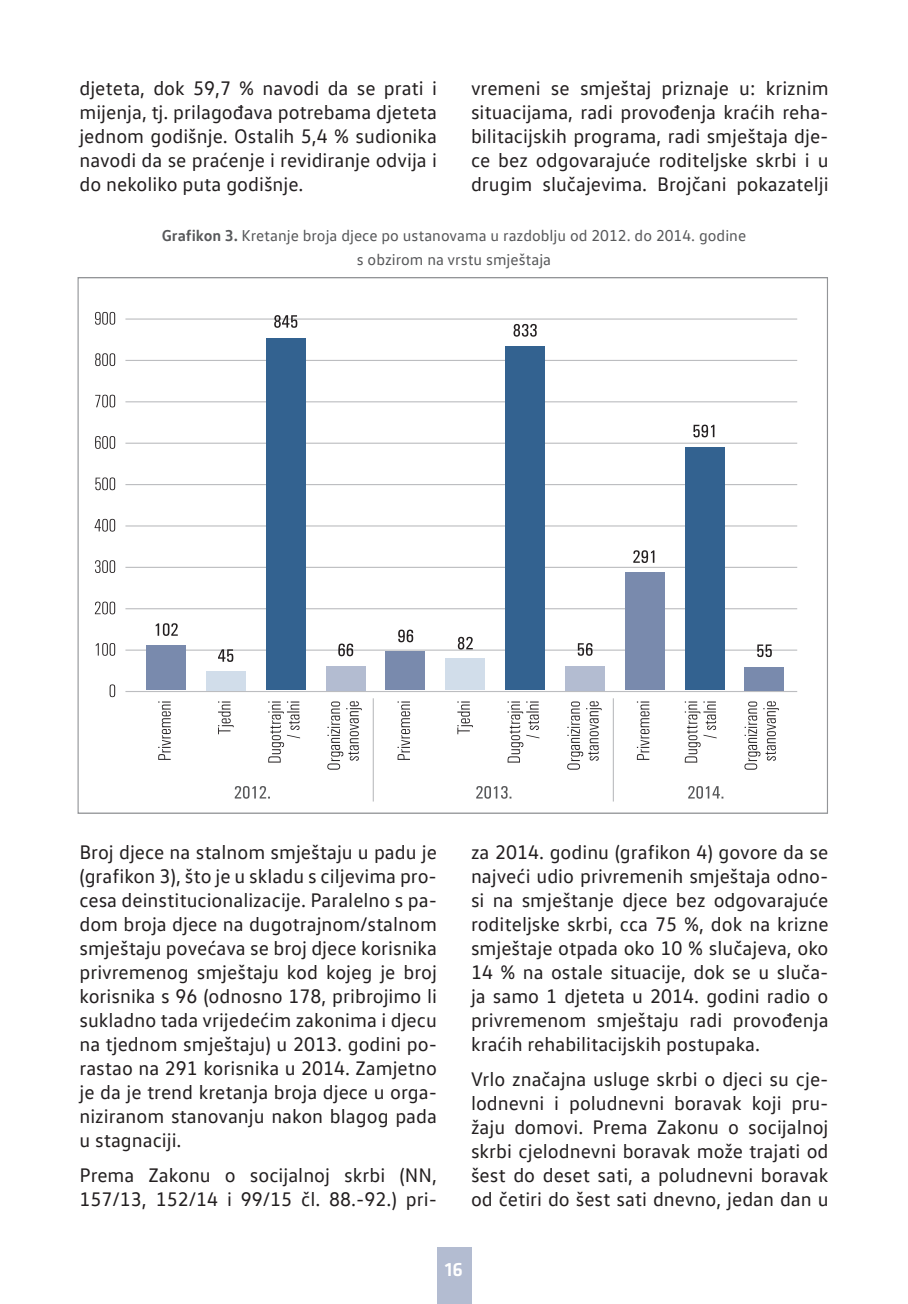
<style>
.page{position:relative;width:908px;height:1304px;background:#fff}
.page>*{position:absolute;margin:0;border:0;box-sizing:border-box;transform-origin:0 0}
.t1{font:20px/24px "VW Text";color:#231f20;text-align:justify}
.t2{font:500 20px "Klavika CH";color:#fff}
.t3{font:16px/24px "VW Text";color:#57585a;text-align:center}
.s1{font-weight:700}
</style>
<div class="page">
<div style="left:437px;top:1247px;width:34px;height:57px;background:#b3bcd1"></div>
<hr style="left:125px;top:360px;width:671px;height:1px;background:#bcbdc0">
<hr style="left:125px;top:318px;width:671px;height:2px;background:#bcbdc0">
<hr style="left:125px;top:443px;width:671px;height:1px;background:#bcbdc0">
<hr style="left:125px;top:484px;width:671px;height:1px;background:#bcbdc0">
<hr style="left:125px;top:525px;width:671px;height:2px;background:#bcbdc0">
<hr style="left:125px;top:567px;width:671px;height:1px;background:#bcbdc0">
<hr style="left:125px;top:608px;width:671px;height:1px;background:#bcbdc0">
<hr style="left:125px;top:650px;width:671px;height:1px;background:#bcbdc0">
<hr style="left:125px;top:691px;width:671px;height:1px;background:#bcbdc0">
<svg style="left:110px;top:684px;width:5px;height:13px"></svg>
<svg style="left:96px;top:643px;width:19px;height:13px"></svg>
<svg style="left:95px;top:602px;width:20px;height:12px"></svg>
<svg style="left:95px;top:560px;width:20px;height:13px"></svg>
<svg style="left:95px;top:519px;width:20px;height:13px"></svg>
<svg style="left:95px;top:477px;width:20px;height:13px"></svg>
<svg style="left:95px;top:436px;width:20px;height:13px"></svg>
<svg style="left:95px;top:395px;width:20px;height:12px"></svg>
<svg style="left:95px;top:353px;width:20px;height:13px"></svg>
<svg style="left:95px;top:312px;width:20px;height:13px"></svg>
<hr style="left:125px;top:401px;width:671px;height:1px;background:#bcbdc0">
<div style="left:146px;top:645px;width:40px;height:45px;background:#798aad"></div>
<svg style="left:158px;top:701px;width:13px;height:59px"></svg>
<svg style="left:218px;top:701px;width:15px;height:33px"></svg>
<svg style="left:268px;top:701px;width:32px;height:62px"></svg>
<svg style="left:327px;top:701px;width:34px;height:69px"></svg>
<svg style="left:397px;top:701px;width:13px;height:59px"></svg>
<svg style="left:457px;top:701px;width:16px;height:33px"></svg>
<svg style="left:507px;top:701px;width:32px;height:62px"></svg>
<svg style="left:567px;top:701px;width:34px;height:69px"></svg>
<svg style="left:636px;top:701px;width:13px;height:59px"></svg>
<svg style="left:684px;top:701px;width:32px;height:62px"></svg>
<svg style="left:744px;top:701px;width:34px;height:69px"></svg>
<svg style="left:235px;top:786px;width:35px;height:13px"></svg>
<svg style="left:476px;top:786px;width:35px;height:13px"></svg>
<svg style="left:688px;top:786px;width:35px;height:13px"></svg>
<div style="left:206px;top:671px;width:40px;height:19px;background:#d1ddea"></div>
<div style="left:266px;top:338px;width:39px;height:352px;background:#336290"></div>
<div style="left:325px;top:666px;width:40px;height:24px;background:#b3bcd1"></div>
<div style="left:385px;top:652px;width:40px;height:38px;background:#798aad"></div>
<div style="left:445px;top:659px;width:40px;height:31px;background:#d1ddea"></div>
<div style="left:505px;top:347px;width:39px;height:343px;background:#336290"></div>
<div style="left:564px;top:666px;width:40px;height:24px;background:#b3bcd1"></div>
<div style="left:624px;top:572px;width:40px;height:118px;background:#798aad"></div>
<div style="left:684px;top:447px;width:40px;height:243px;background:#336290"></div>
<div style="left:744px;top:667px;width:39px;height:23px;background:#798aad"></div>
<svg style="left:156px;top:623px;width:22px;height:13px"></svg>
<svg style="left:218px;top:649px;width:15px;height:13px"></svg>
<svg style="left:338px;top:644px;width:15px;height:12px"></svg>
<svg style="left:398px;top:630px;width:15px;height:12px"></svg>
<svg style="left:457px;top:637px;width:15px;height:13px"></svg>
<svg style="left:577px;top:643px;width:15px;height:13px"></svg>
<svg style="left:693px;top:425px;width:21px;height:12px"></svg>
<svg style="left:756px;top:644px;width:15px;height:13px"></svg>
<hr style="left:612px;top:698px;width:1px;height:104px;background:#bcbdc0">
<hr style="left:372px;top:698px;width:2px;height:104px;background:#bcbdc0">
<svg style="left:274px;top:315px;width:23px;height:13px"></svg>
<svg style="left:513px;top:324px;width:23px;height:13px"></svg>
<svg style="left:633px;top:550px;width:21px;height:13px"></svg>
<p class="t1" style="left:471px;top:76px;width:359px">vremeni se smještaj priznaje u: kriznim situacijama, radi provođenja kraćih reha&shy;bilitacijskih programa, radi smještaja dje&shy;ce bez odgovarajuće roditeljske skrbi i u drugim slučajevima. Brojčani pokazatelji</p>
<p class="t1" style="left:79px;top:76px;width:359px">djeteta, dok 59,7 % navodi da se prati i mijenja, tj. prilagođava potrebama djeteta jednom godišnje. Ostalih 5,4 % sudionika navodi da se praćenje i revidiranje odvija i do nekoliko puta godišnje.</p>
<p class="t3" style="left:162px;top:223px;width:585px"><span class="s1">Grafikon 3.</span> Kretanje broja djece po ustanovama u razdoblju od 2012. do 2014. godine s obzirom na vrstu smještaja</p>
<p class="t1" style="left:79px;top:839px;width:359px">Broj djece na stalnom smještaju u padu je (grafikon 3), što je u skladu s ciljevima pro&shy;cesa deinstitucionalizacije. Paralelno s pa&shy;dom broja djece na dugotrajnom/stalnom smještaju povećava se broj djece korisnika privremenog smještaju kod kojeg je broj korisnika s 96 (odnosno 178, pribrojimo li sukladno tada vrijedećim zakonima i djecu na tjednom smještaju) u 2013. godini po&shy;rastao na 291 korisnika u 2014. Zamjetno je da je trend kretanja broja djece u orga&shy;niziranom stanovanju nakon blagog pada u stagnaciji.</p>
<p class="t1" style="left:79px;top:1163px;width:359px">Prema Zakonu o socijalnoj skrbi (NN,<br>157/13, 152/14 i 99/15 čl. 88.-92.) pri-</p>
<p class="t1" style="left:471px;top:839px;width:359px">za 2014. godinu (grafikon 4) govore da se najveći udio privremenih smještaja odno&shy;si na smještanje djece bez odgovarajuće roditeljske skrbi, cca 75 %, dok na krizne smještaje otpada oko 10 % slučajeva, oko 14 % na ostale situacije, dok se u sluča&shy;ja samo 1 djeteta u 2014. godini radio o privremenom smještaju radi provođenja kraćih rehabilitacijskih postupaka.</p>
<p class="t1" style="left:471px;top:1067px;width:359px">Vrlo značajna usluge skrbi o djeci su cje&shy;lodnevni i poludnevni boravak koji pru&shy;žaju domovi. Prema Zakonu o socijalnoj skrbi cjelodnevni boravak može trajati od šest do deset sati, a poludnevni boravak od četiri do šest sati dnevno, jedan dan u</p>
<p class="t2" style="left:444px;top:1256px;width:20px">16</p>
</div>
